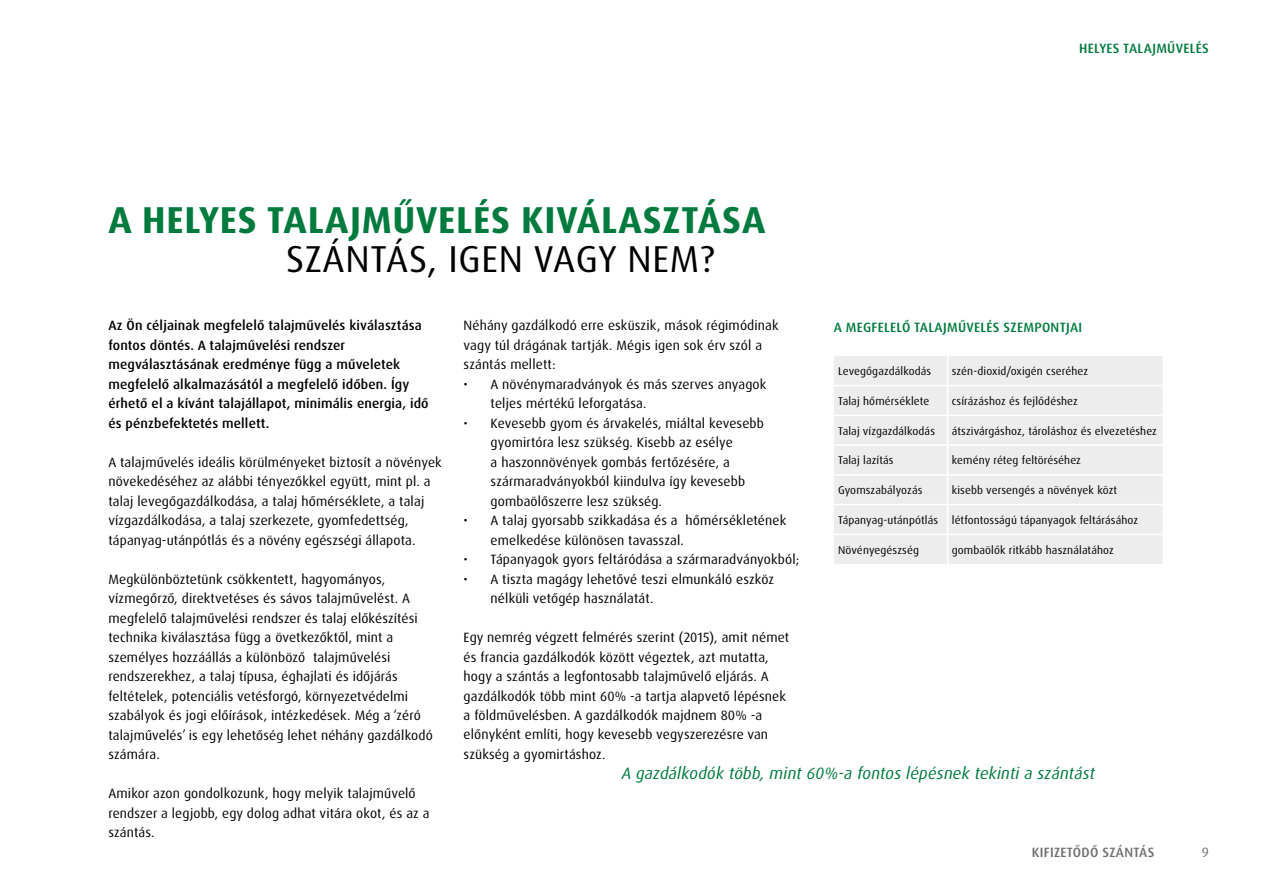
<style>
.page{position:relative;width:1263px;height:893px;background:#fff}
.page>*{position:absolute;margin:0;border:0;box-sizing:border-box;transform-origin:0 0}
.t1{font:700 37.5px "Dax Pro";letter-spacing:.02em;color:#007b3d}
.t2{font:37.5px "Dax Pro";letter-spacing:.02em;color:#000}
.t3{font:italic 16.5px "Dax Pro";letter-spacing:.01em;color:#007b3d}
.t4{font:13.5px/19.5px "Dax Pro";letter-spacing:.01em;color:#000}
.t5{font:500 13.5px/19.5px "Dax Pro";letter-spacing:.01em;color:#000}
.t6{font:500 13.5px "Dax Pro";letter-spacing:.02em;color:#007b3d}
.t7{font:500 13.5px "Dax Pro";letter-spacing:.02em;color:#706f6f}
.t8{font:13.5px "Dax Pro";color:#706f6f}
.t9{font:11.25px "Dax Pro";letter-spacing:.01em;color:#000}
</style>
<div class="page">
<div style="left:834px;top:356px;width:328px;height:208px;background:#ededed"></div>
<hr style="left:834px;top:385px;width:113px;height:1px;background:#fff">
<hr style="left:947px;top:385px;width:215px;height:1px;background:#fff">
<hr style="left:834px;top:415px;width:113px;height:1px;background:#fff">
<hr style="left:947px;top:415px;width:215px;height:1px;background:#fff">
<hr style="left:834px;top:444px;width:113px;height:2px;background:#fff">
<hr style="left:947px;top:444px;width:215px;height:2px;background:#fff">
<hr style="left:834px;top:474px;width:113px;height:2px;background:#fff">
<hr style="left:947px;top:474px;width:215px;height:2px;background:#fff">
<hr style="left:834px;top:504px;width:113px;height:1px;background:#fff">
<hr style="left:947px;top:504px;width:215px;height:1px;background:#fff">
<hr style="left:834px;top:534px;width:113px;height:1px;background:#fff">
<hr style="left:947px;top:534px;width:215px;height:1px;background:#fff">
<svg style="left:947px;top:356px;width:1px;height:208px"></svg>
<h1 class="t1" style="left:109px;top:195px;width:658px">A HELYES TALAJMŰVELÉS KIVÁLASZTÁSA</h1>
<h1 class="t2" style="left:286px;top:234px;width:430px">SZÁNTÁS, IGEN VAGY NEM?</h1>
<p class="t6" style="left:1079px;top:40px;width:131px">HELYES TALAJMŰVELÉS</p>
<p class="t5" style="left:108px;top:316px;width:322px">Az Ön céljainak megfelelő talajművelés kiválasztása fontos döntés. A talajművelési rendszer megválasztásának eredménye függ a műveletek megfelelő alkalmazásától a megfelelő időben. Így érhető el a kívánt talajállapot, minimális energia, idő és pénzbefektetés mellett.</p>
<p class="t4" style="left:108px;top:452px;width:335px">A talajművelés ideális körülményeket biztosít a növények növekedéséhez az alábbi tényezőkkel együtt, mint pl. a talaj levegőgazdálkodása, a talaj hőmérséklete, a talaj vízgazdálkodása, a talaj szerkezete, gyomfedettség, tápanyag-utánpótlás és a növény egészségi állapota.</p>
<p class="t4" style="left:108px;top:569px;width:326px">Megkülönböztetünk csökkentett, hagyományos, vízmegőrző, direktvetéses és sávos talajművelést. A megfelelő talajművelési rendszer és talaj előkészítési technika kiválasztása függ a övetkezőktől, mint a személyes hozzáállás a különböző talajművelési rendszerekhez, a talaj típusa, éghajlati és időjárás feltételek, potenciális vetésforgó, környezetvédelmi szabályok és jogi előírások, intézkedések. Még a ‘zéró talajművelés’ is egy lehetőség lehet néhány gazdálkodó számára.</p>
<p class="t4" style="left:108px;top:784px;width:323px">Amikor azon gondolkozunk, hogy melyik talajművelő rendszer a legjobb, egy dolog adhat vitára okot, és az a szántás.</p>
<p class="t4" style="left:464px;top:316px;width:317px">Néhány gazdálkodó erre esküszik, mások régimódinak</p>
<p class="t6" style="left:834px;top:318px;width:250px">A MEGFELELŐ TALAJMŰVELÉS SZEMPONTJAI</p>
<p class="t4" style="left:464px;top:335px;width:300px">vagy túl drágának tartják. Mégis igen sok érv szól a szántás mellett:</p>
<p class="t4" style="left:491px;top:374px;width:277px;text-indent:-27px">• A növénymaradványok és más szerves anyagok teljes mértékű leforgatása.</p>
<p class="t4" style="left:491px;top:413px;width:275px;text-indent:-27px">• Kevesebb gyom és árvakelés, miáltal kevesebb gyomirtóra lesz szükség. Kisebb az esélye<br>a haszonnövények gombás fertőzésére, a szármaradványokból kiindulva így kevesebb gombaölőszerre lesz szükség.</p>
<p class="t4" style="left:491px;top:511px;width:297px;text-indent:-27px">• A talaj gyorsabb szikkadása és a hőmérsékletének emelkedése különösen tavasszal.</p>
<p class="t4" style="left:464px;top:550px;width:337px">• Tápanyagok gyors feltáródása a szármaradványokból;</p>
<p class="t4" style="left:491px;top:569px;width:285px;text-indent:-27px">• A tiszta magágy lehetővé teszi elmunkáló eszköz nélküli vetőgép használatát.</p>
<p class="t4" style="left:464px;top:628px;width:327px">Egy nemrég végzett felmérés szerint (2015), amit német és francia gazdálkodók között végeztek, azt mutatta, hogy a szántás a legfontosabb talajművelő eljárás. A gazdálkodók több mint 60% -a tartja alapvető lépésnek a földművelésben. A gazdálkodók majdnem 80% -a előnyként említi, hogy kevesebb vegyszerezésre van szükség a gyomirtáshoz.</p>
<p class="t3" style="left:622px;top:762px;width:475px">A gazdálkodók több, mint 60%-a fontos lépésnek tekinti a szántást</p>
<p class="t9" style="left:838px;top:364px;width:95px">Levegőgazdálkodás</p>
<p class="t9" style="left:952px;top:364px;width:138px">szén-dioxid/oxigén cseréhez</p>
<p class="t9" style="left:838px;top:394px;width:93px">Talaj hőmérséklete</p>
<p class="t9" style="left:952px;top:394px;width:127px">csírázáshoz és fejlődéshez</p>
<p class="t9" style="left:838px;top:423px;width:98px">Talaj vízgazdálkodás</p>
<p class="t9" style="left:952px;top:423px;width:206px">átszivárgáshoz, tároláshoz és elvezetéshez</p>
<p class="t9" style="left:838px;top:453px;width:57px">Talaj lazítás</p>
<p class="t9" style="left:952px;top:453px;width:131px">kemény réteg feltöréséhez</p>
<p class="t9" style="left:838px;top:483px;width:86px">Gyomszabályozás</p>
<p class="t9" style="left:952px;top:483px;width:167px">kisebb versengés a növények közt</p>
<p class="t9" style="left:838px;top:513px;width:302px">Tápanyag-utánpótlás létfontosságú tápanyagok feltárásához</p>
<p class="t9" style="left:838px;top:543px;width:82px">Növényegészség</p>
<p class="t9" style="left:952px;top:543px;width:163px">gombaölők ritkább használatához</p>
<p class="t7" style="left:1032px;top:843px;width:124px">KIFIZETŐDŐ SZÁNTÁS</p>
<p class="t8" style="left:1202px;top:843px;width:9px">9</p>
</div>
